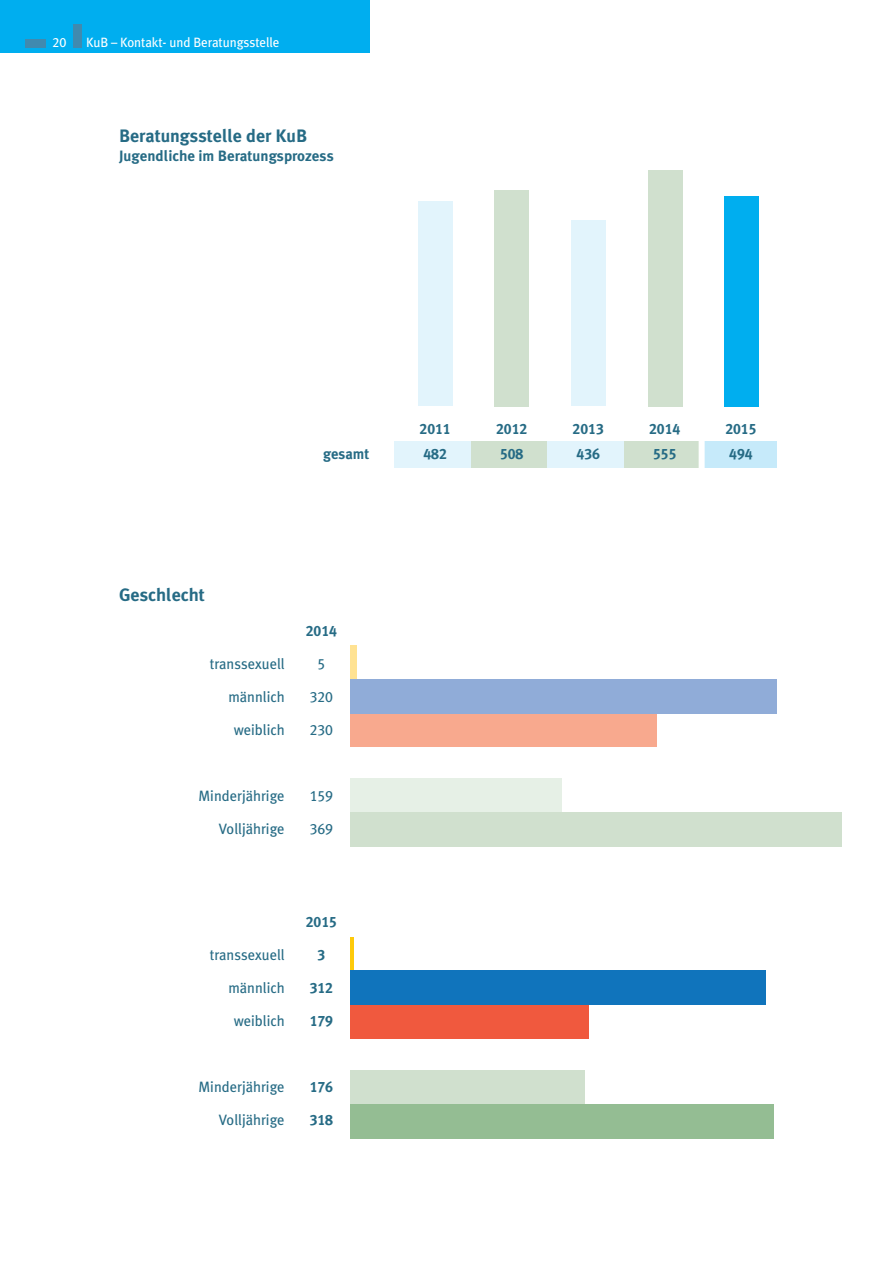
<style>
.page{position:relative;width:893px;height:1263px;background:#fff}
.page>*{position:absolute;margin:0;border:0;box-sizing:border-box;transform-origin:0 0}
.t1{font:700 18px "Meta Plus";color:#266b85}
.t2{font:15px "Meta Plus";color:#266b85}
.t3{font:15px/24.6px "Meta Plus Bold Caps";color:#266b85}
.t4{font:700 15px "Meta Plus";color:#266b85}
.t5{font:15px "Meta Plus Book Caps";color:#266b85}
.t6{font:13.5px "Meta Plus";letter-spacing:-.005em;color:#fff}
.t7{font:13.5px "Meta Plus Book Caps";color:#fff}
</style>
<div class="page">
<div style="left:0;top:0;width:370px;height:53px;background:#00aeef"></div>
<div style="left:74px;top:24px;width:8px;height:24px;background:#408aaf"></div>
<div style="left:26px;top:39px;width:20px;height:9px;background:#408aaf"></div>
<div style="left:350px;top:646px;width:7px;height:34px;background:#ffe292"></div>
<div style="left:350px;top:713px;width:307px;height:34px;background:#f8a98e"></div>
<div style="left:350px;top:779px;width:212px;height:34px;background:#e6f0e6"></div>
<div style="left:350px;top:813px;width:492px;height:34px;background:#d0e0ce"></div>
<hr style="left:350px;top:937px;width:4px;height:34px;background:#feca0a">
<div style="left:350px;top:1004px;width:239px;height:34px;background:#f0593e"></div>
<div style="left:350px;top:1070px;width:235px;height:34px;background:#d0e0ce"></div>
<div style="left:350px;top:1104px;width:424px;height:34px;background:#94bd93"></div>
<div style="left:394px;top:441px;width:77px;height:26px;background:#e2f4fc"></div>
<div style="left:471px;top:441px;width:76px;height:26px;background:#d0e0ce"></div>
<div style="left:547px;top:441px;width:77px;height:26px;background:#e2f4fc"></div>
<div style="left:624px;top:441px;width:76px;height:26px;background:#d0e0ce"></div>
<div style="left:418px;top:201px;width:34px;height:205px;background:#e2f4fc"></div>
<div style="left:495px;top:190px;width:34px;height:216px;background:#d0e0ce"></div>
<div style="left:571px;top:221px;width:34px;height:185px;background:#e2f4fc"></div>
<div style="left:648px;top:170px;width:34px;height:236px;background:#d0e0ce"></div>
<div style="left:700px;top:441px;width:77px;height:26px;background:#c6eafa"></div>
<div style="left:724px;top:196px;width:34px;height:210px;background:#00aeef"></div>
<div style="left:699px;top:435px;width:6px;height:39px;background:#fff"></div>
<div style="left:350px;top:679px;width:427px;height:34px;background:#90acd8"></div>
<div style="left:350px;top:971px;width:416px;height:34px;background:#1074bc"></div>
<p class="t7" style="left:52px;top:34px;width:15px">20</p>
<p class="t6" style="left:86px;top:34px;width:195px">KuB – Kontakt- und Beratungsstelle</p>
<p class="t1" style="left:119px;top:125px;width:189px">Beratungsstelle der KuB</p>
<p class="t4" style="left:119px;top:147px;width:216px">Jugendliche im Beratungsprozess</p>
<p class="t4" style="left:323px;top:445px;width:48px">gesamt</p>
<p class="t1" style="left:119px;top:584px;width:87px">Geschlecht</p>
<p class="t2" style="left:210px;top:655px;width:76px">transsexuell</p>
<p class="t2" style="left:229px;top:688px;width:58px">männlich</p>
<p class="t2" style="left:234px;top:721px;width:52px">weiblich</p>
<p class="t2" style="left:199px;top:787px;width:88px">Minderjährige</p>
<p class="t2" style="left:219px;top:820px;width:67px">Volljährige</p>
<p class="t3" style="left:306px;top:618px;width:33px">2014</p>
<p class="t5" style="left:317px;top:655px;width:9px">5</p>
<p class="t5" style="left:310px;top:688px;width:25px">320</p>
<p class="t5" style="left:310px;top:721px;width:25px">230</p>
<p class="t5" style="left:310px;top:787px;width:25px">159</p>
<p class="t5" style="left:310px;top:820px;width:25px">369</p>
<p class="t2" style="left:210px;top:946px;width:76px">transsexuell</p>
<p class="t2" style="left:229px;top:979px;width:58px">männlich</p>
<p class="t2" style="left:234px;top:1012px;width:52px">weiblich</p>
<p class="t2" style="left:199px;top:1078px;width:88px">Minderjährige</p>
<p class="t2" style="left:219px;top:1111px;width:67px">Volljährige</p>
<p class="t3" style="left:306px;top:910px;width:33px">2015</p>
<p class="t3" style="left:317px;top:943px;width:9px">3</p>
<p class="t3" style="left:310px;top:976px;width:25px">312</p>
<p class="t3" style="left:310px;top:1009px;width:25px">179</p>
<p class="t3" style="left:310px;top:1071px;width:25px;line-height:33px">176<br>318</p>
<p class="t3" style="left:420px;top:417px;width:33px">2011<br>482</p>
<p class="t3" style="left:496px;top:417px;width:33px">2012<br>508</p>
<p class="t3" style="left:573px;top:417px;width:33px">2013<br>436</p>
<p class="t3" style="left:649px;top:417px;width:33px">2014<br>555</p>
<p class="t3" style="left:725px;top:417px;width:33px">2015<br>494</p>
</div>
